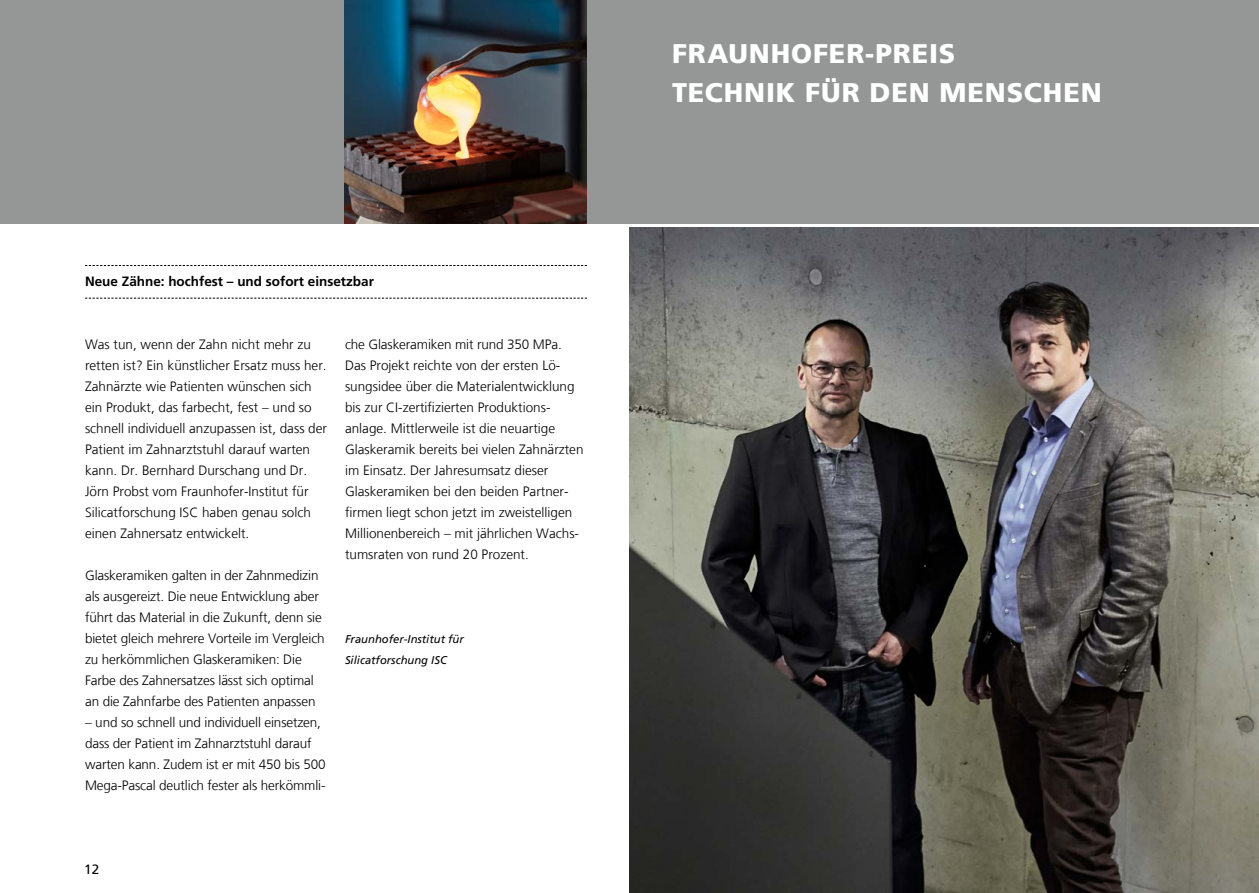
<style>
.page{position:relative;width:1259px;height:893px;background:#fff}
.page>*{position:absolute;margin:0;border:0;box-sizing:border-box;transform-origin:0 0}
.t1{font:900 27px/39px "Frutiger LT Com";letter-spacing:.03em;color:#fff}
.t2{font:300 13.5px/21px "Frutiger LT Com";color:#000}
.t3{font:700 13.5px "Frutiger LT Com";color:#000}
.t4{font:13.5px "Frutiger LT Com";color:#000}
.t5{font:italic 11.25px/21px "Frutiger LT Com";color:#000}
</style>
<div class="page">
<svg style="left:85px;top:265px;width:502px;height:1px"></svg>
<svg style="left:85px;top:298px;width:502px;height:1px"></svg>
<div style="left:0;top:0;width:1259px;height:223px;background:#959797"></div>
<img style="left:629px;top:227px;width:630px;height:666px">
<img style="left:344px;top:0;width:243px;height:223px">
<p class="t3" style="left:85px;top:274px;width:290px">Neue Zähne: hochfest – und sofort einsetzbar</p>
<p class="t2" style="left:85px;top:334px;width:243px">Was tun, wenn der Zahn nicht mehr zu retten ist? Ein künstlicher Ersatz muss her.<br>Zahnärzte wie Patienten wünschen sich ein Produkt, das farbecht, fest – und so schnell individuell anzupassen ist, dass der Patient im Zahnarztstuhl darauf warten kann. Dr. Bernhard Durschang und Dr.<br>Jörn Probst vom Fraunhofer-Institut für Silicatforschung ISC haben genau solch einen Zahnersatz entwickelt.</p>
<p class="t2" style="left:85px;top:565px;width:241px">Glaskeramiken galten in der Zahnmedizin als ausgereizt. Die neue Entwicklung aber führt das Material in die Zukunft, denn sie bietet gleich mehrere Vorteile im Vergleich zu herkömmlichen Glaskeramiken: Die Farbe des Zahnersatzes lässt sich optimal an die Zahnfarbe des Patienten anpassen</p>
<p class="t2" style="left:85px;top:712px;width:242px">– und so schnell und individuell einsetzen, dass der Patient im Zahnarztstuhl darauf warten kann. Zudem ist er mit 450 bis 500<br>Mega-Pascal deutlich fester als herkömmli-</p>
<p class="t2" style="left:345px;top:334px;width:240px">che Glaskeramiken mit rund 350 MPa.<br>Das Projekt reichte von der ersten Lö&shy;sungsidee über die Materialentwicklung bis zur CI-zertifizierten Produktions&shy;anlage. Mittlerweile ist die neuartige Glaskeramik bereits bei vielen Zahnärzten im Einsatz. Der Jahresumsatz dieser Glaskeramiken bei den beiden Partner&shy;firmen liegt schon jetzt im zweistelligen Millionenbereich – mit jährlichen Wachs&shy;tumsraten von rund 20 Prozent.</p>
<p class="t5" style="left:345px;top:629px;width:120px">Fraunhofer-Institut für<br>Silicatforschung ISC</p>
<p class="t4" style="left:84px;top:862px;width:17px">12</p>
<h1 class="t1" style="left:672px;top:34px;width:431px">FRAUNHOFER-PREIS<br>TECHNIK FÜR DEN MENSCHEN</h1>
</div>
